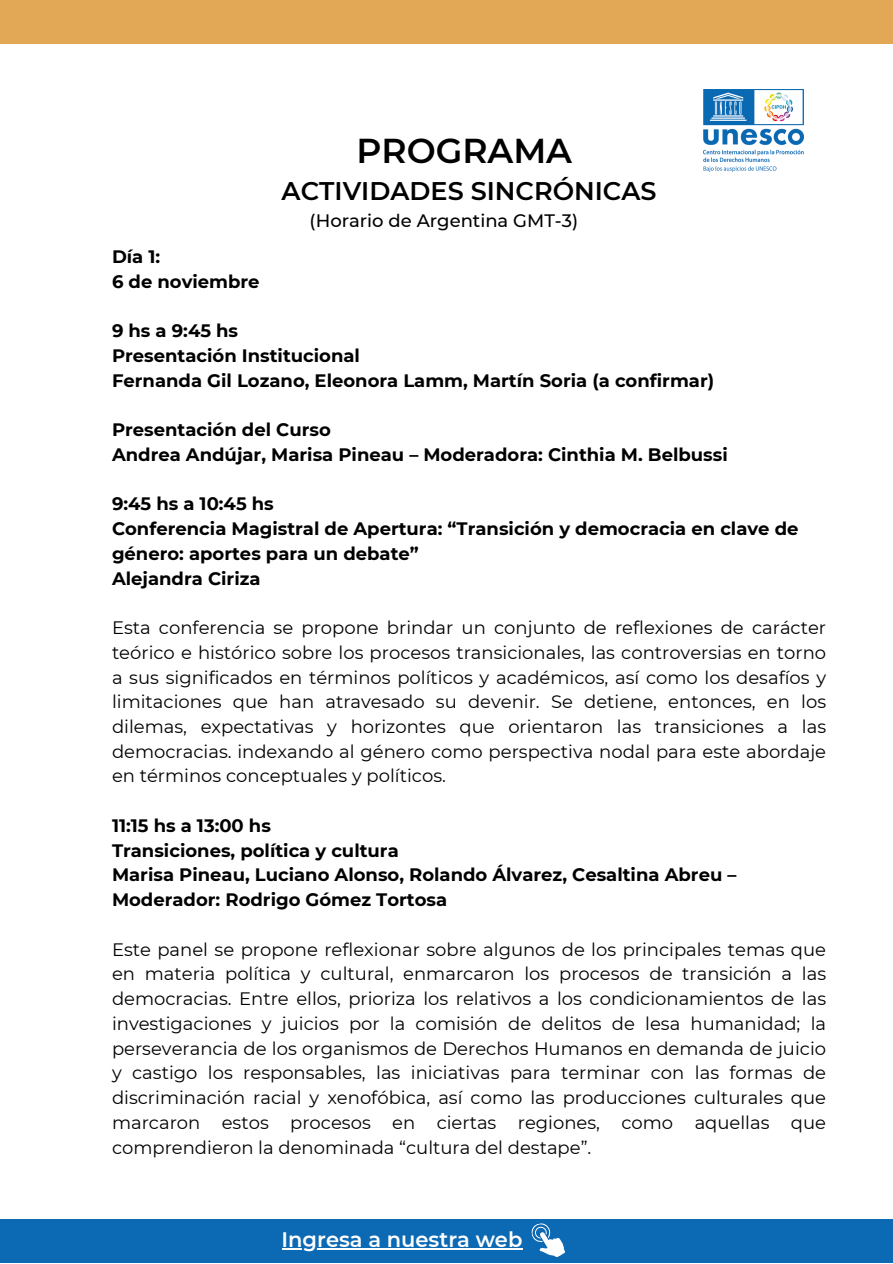
<style>
.page{position:relative;width:893px;height:1264px;background:#fff}
.page>*{position:absolute;margin:0;border:0;box-sizing:border-box;transform-origin:0 0}
.t1{font:600 34.5px "Montserrat";color:#000}
.t2{font:600 25.5px "Montserrat";color:#000}
.t3{font:600 21px "Montserrat";color:#fff}
.t4{font:18px/24.8px "Montserrat";color:#000;text-align:justify}
.t5{font:700 18px/24.8px "Montserrat";color:#000}
.t6{font:500 18px "Montserrat";color:#000}
</style>
<div class="page">
<img style="left:703px;top:89px;width:100px;height:82px">
<div style="left:0;top:1218px;width:892px;height:44px;background:#0c69b3"></div>
<div style="left:0;top:0;width:892px;height:44px;background:#e2a856"></div>
<hr style="left:281px;top:1248px;width:241px;height:1px;background:#fff">
<svg style="left:531px;top:1223px;width:34px;height:34px"></svg>
<p class="t1" style="left:356px;top:130px;width:217px">PROGRAMA</p>
<p class="t2" style="left:281px;top:175px;width:376px">ACTIVIDADES SINCRÓNICAS</p>
<p class="t6" style="left:309px;top:210px;width:270px">(Horario de Argentina GMT-3)</p>
<p class="t5" style="left:112px;top:244px;width:50px">Día 1:</p>
<p class="t5" style="left:112px;top:269px;width:149px">6 de noviembre</p>
<p class="t5" style="left:112px;top:318px;width:128px">9 hs a 9:45 hs</p>
<p class="t5" style="left:112px;top:343px;width:249px">Presentación Institucional</p>
<p class="t5" style="left:112px;top:368px;width:603px">Fernanda Gil Lozano, Eleonora Lamm, Martín Soria (a confirmar)</p>
<p class="t5" style="left:112px;top:417px;width:220px">Presentación del Curso</p>
<p class="t5" style="left:112px;top:442px;width:617px">Andrea Andújar, Marisa Pineau – Moderadora: Cinthia M. Belbussi</p>
<p class="t5" style="left:112px;top:491px;width:163px">9:45 hs a 10:45 hs</p>
<p class="t5" style="left:112px;top:516px;width:688px">Conferencia Magistral de Apertura: “Transición y democracia en clave de género: aportes para un debate”</p>
<p class="t5" style="left:112px;top:565px;width:150px">Alejandra Ciriza</p>
<p class="t4" style="left:112px;top:615px;width:715px">Esta conferencia se propone brindar un conjunto de reflexiones de carácter teórico e histórico sobre los procesos transicionales, las controversias en torno a sus significados en términos políticos y académicos, así como los desafíos y limitaciones que han atravesado su devenir. Se detiene, entonces, en los dilemas, expectativas y horizontes que orientaron las transiciones a las democracias. indexando al género como perspectiva nodal para este abordaje en términos conceptuales y políticos.</p>
<p class="t5" style="left:112px;top:813px;width:160px">11:15 hs a 13:00 hs</p>
<p class="t5" style="left:112px;top:837px;width:288px">Transiciones, política y cultura</p>
<p class="t5" style="left:112px;top:862px;width:626px">Marisa Pineau, Luciano Alonso, Rolando Álvarez, Cesaltina Abreu –<br>Moderador: Rodrigo Gómez Tortosa</p>
<p class="t4" style="left:112px;top:936px;width:715px">Este panel se propone reflexionar sobre algunos de los principales temas que en materia política y cultural, enmarcaron los procesos de transición a las democracias. Entre ellos, prioriza los relativos a los condicionamientos de las investigaciones y juicios por la comisión de delitos de lesa humanidad; la perseverancia de los organismos de Derechos Humanos en demanda de juicio y castigo los responsables, las iniciativas para terminar con las formas de discriminación racial y xenofóbica, así como las producciones culturales que marcaron estos procesos en ciertas regiones, como aquellas que comprendieron la denominada “cultura del destape”.</p>
<p class="t3" style="left:281px;top:1226px;width:242px">Ingresa a nuestra web</p>
</div>
